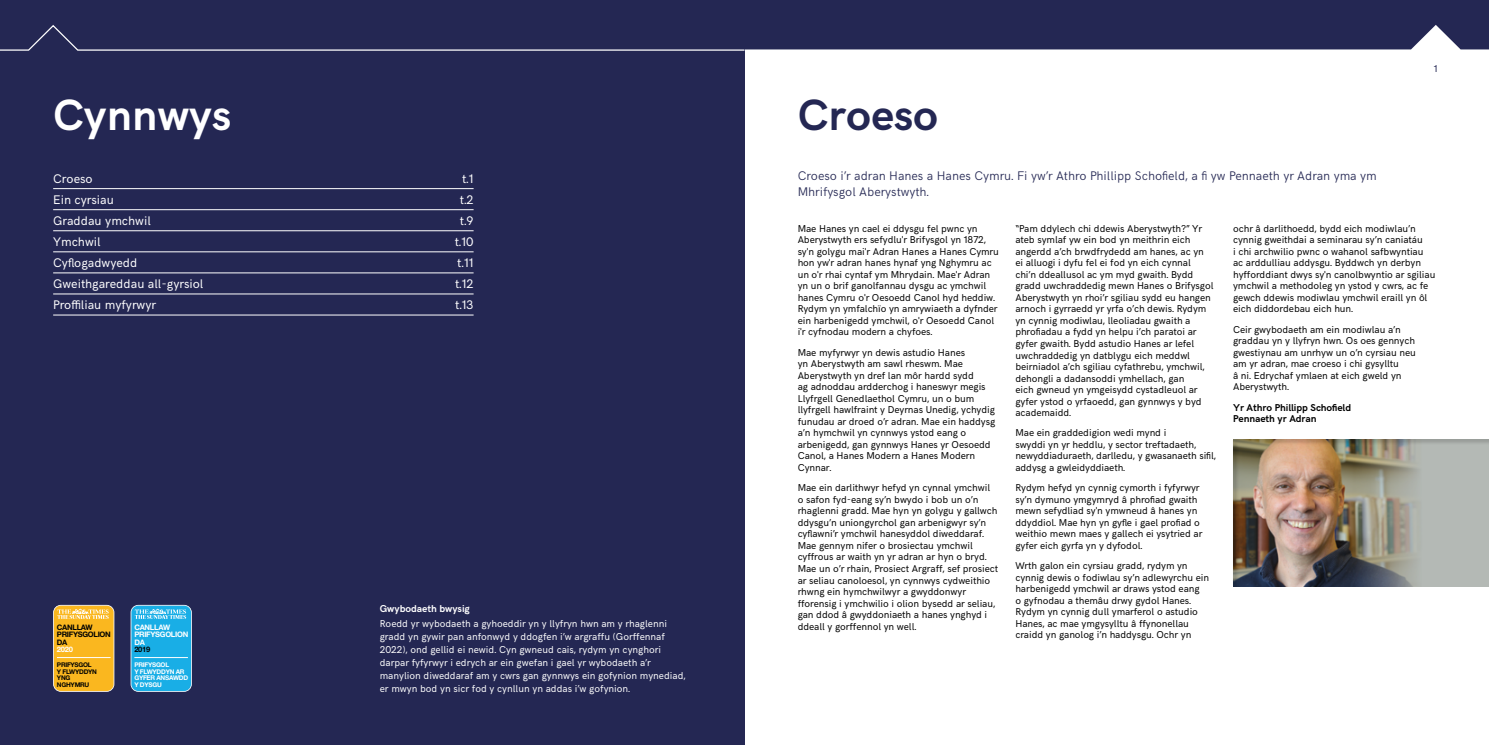
<style>
.page{position:relative;width:1489px;height:745px;background:#fff}
.page>*{position:absolute;margin:0;border:0;box-sizing:border-box;transform-origin:0 0}
.t1{font:700 43.75px "HK Grotesk";color:#fff}
.t2{font:700 43.75px "HK Grotesk";color:#242753}
.t3{font:12.5px "HK Grotesk";color:#fff}
.t4{font:300 12.5px/15px "HK Grotesk";color:#242753}
.t5{font:10px/11.5px "HK Grotesk";letter-spacing:-.005em;color:#000}
.t6{font:10px/13px "HK Grotesk";color:#fff}
.t7{font:700 10px/11.5px "HK Grotesk";letter-spacing:-.005em;color:#000}
.t8{font:700 10px "HK Grotesk";color:#fff}
.t9{font:10px "HK Grotesk";color:#242753}
.t10{font:700 7.62px/7.6px "Helvetica Neue";letter-spacing:-.04em;color:#fff}
.t11{font:700 7.62px/7.6px "Helvetica Neue";letter-spacing:-.04em;color:#010202}
.t12{font:700 6.38px/6.4px "Helvetica Neue";letter-spacing:-.04em;color:#fff}
.t13{font:700 6.38px/6.4px "Helvetica Neue";letter-spacing:-.04em;color:#010202}
</style>
<div class="page">
<div style="left:0;top:0;width:744px;height:744px;background:#242753"></div>
<svg style="left:131px;top:604px;width:61px;height:87px;background:#2ab1e4"></svg>
<hr style="left:134px;top:656px;width:54px;height:1px;background:#fff">
<svg style="left:53px;top:604px;width:61px;height:87px;background:#f5b931"></svg>
<hr style="left:57px;top:656px;width:53px;height:1px;background:#fff">
<div style="left:1230px;top:438px;width:258px;height:148px;background:#000;opacity:.15"></div>
<hr style="left:53px;top:188px;width:420px;height:1px;background:#fff">
<hr style="left:53px;top:209px;width:420px;height:1px;background:#fff">
<hr style="left:53px;top:230px;width:420px;height:1px;background:#fff">
<hr style="left:53px;top:251px;width:420px;height:1px;background:#fff">
<hr style="left:53px;top:272px;width:420px;height:1px;background:#fff">
<hr style="left:53px;top:293px;width:420px;height:1px;background:#fff">
<hr style="left:53px;top:314px;width:420px;height:1px;background:#fff">
<svg style="left:0;top:0;width:1488px;height:52px"></svg>
<h1 class="t1" style="left:53px;top:82px;width:179px">Cynnwys</h1>
<p class="t3" style="left:53px;top:169px;width:41px">Croeso</p>
<p class="t3" style="left:462px;top:169px;width:13px">t.1</p>
<p class="t3" style="left:53px;top:190px;width:62px">Ein cyrsiau</p>
<p class="t3" style="left:460px;top:190px;width:15px">t.2</p>
<p class="t3" style="left:53px;top:211px;width:99px">Graddau ymchwil</p>
<p class="t3" style="left:460px;top:211px;width:15px">t.9</p>
<p class="t3" style="left:53px;top:232px;width:49px">Ymchwil</p>
<p class="t3" style="left:455px;top:232px;width:20px">t.10</p>
<p class="t3" style="left:53px;top:253px;width:86px">Cyflogadwyedd</p>
<p class="t3" style="left:457px;top:253px;width:18px">t.11</p>
<p class="t3" style="left:53px;top:274px;width:152px">Gweithgareddau all-gyrsiol</p>
<p class="t3" style="left:455px;top:274px;width:20px">t.12</p>
<p class="t3" style="left:53px;top:295px;width:104px">Proffiliau myfyrwyr</p>
<p class="t3" style="left:455px;top:295px;width:20px">t.13</p>
<p class="t11" style="left:57px;top:623px;width:55px">CANLLAW<br>PRIFYSGOLION<br>DA</p>
<p class="t10" style="left:57px;top:645px;width:17px">2020</p>
<p class="t13" style="left:57px;top:661px;width:42px">PRIFYSGOL<br>Y FLWYDDYN<br>YNG<br>NGHYMRU</p>
<p class="t10" style="left:134px;top:623px;width:55px">CANLLAW<br>PRIFYSGOLION<br>DA</p>
<p class="t11" style="left:134px;top:645px;width:17px">2019</p>
<p class="t12" style="left:134px;top:661px;width:55px">PRIFYSGOL<br>Y FLWYDDYN AR<br>GYFER ANSAWDD<br>Y DYSGU</p>
<p class="t8" style="left:380px;top:600px;width:91px">Gwybodaeth bwysig</p>
<p class="t6" style="left:380px;top:615px;width:307px">Roedd yr wybodaeth a gyhoeddir yn y llyfryn hwn am y rhaglenni gradd yn gywir pan anfonwyd y ddogfen i’w argraffu (Gorffennaf 2022), ond gellid ei newid. Cyn gwneud cais, rydym yn cynghori darpar fyfyrwyr i edrych ar ein gwefan i gael yr wybodaeth a’r manylion diweddaraf am y cwrs gan gynnwys ein gofynion mynediad, er mwyn bod yn sicr fod y cynllun yn addas i’w gofynion.</p>
<h1 class="t2" style="left:797px;top:82px;width:142px">Croeso</h1>
<p class="t9" style="left:1433px;top:61px;width:5px">1</p>
<p class="t4" style="left:797px;top:167px;width:580px">Croeso i’r adran Hanes a Hanes Cymru. Fi yw’r Athro Phillipp Schofield, a fi yw Pennaeth yr Adran yma ym<br>Mhrifysgol Aberystwyth.</p>
<p class="t5" style="left:797px;top:222px;width:203px">Mae Hanes yn cael ei ddysgu fel pwnc yn Aberystwyth ers sefydlu'r Brifysgol yn 1872, sy'n golygu mai'r Adran Hanes a Hanes Cymru hon yw'r adran hanes hynaf yng Nghymru ac un o'r rhai cyntaf ym Mhrydain. Mae'r Adran yn un o brif ganolfannau dysgu ac ymchwil hanes Cymru o'r Oesoedd Canol hyd heddiw.<br>Rydym yn ymfalchïo yn amrywiaeth a dyfnder ein harbenigedd ymchwil, o'r Oesoedd Canol i'r cyfnodau modern a chyfoes.</p>
<p class="t5" style="left:797px;top:345px;width:199px">Mae myfyrwyr yn dewis astudio Hanes<br>yn Aberystwyth am sawl rheswm. Mae Aberystwyth yn dref lan môr hardd sydd<br>ag adnoddau ardderchog i haneswyr megis Llyfrgell Genedlaethol Cymru, un o bum llyfrgell hawlfraint y Deyrnas Unedig, ychydig funudau ar droed o’r adran. Mae ein haddysg a’n hymchwil yn cynnwys ystod eang o arbenigedd, gan gynnwys Hanes yr Oesoedd Canol, a Hanes Modern a Hanes Modern Cynnar.</p>
<p class="t5" style="left:797px;top:481px;width:202px">Mae ein darlithwyr hefyd yn cynnal ymchwil o safon fyd-eang sy’n bwydo i bob un o’n rhaglenni gradd. Mae hyn yn golygu y gallwch ddysgu’n uniongyrchol gan arbenigwyr sy’n cyflawni’r ymchwil hanesyddol diweddaraf.<br>Mae gennym nifer o brosiectau ymchwil cyffrous ar waith yn yr adran ar hyn o bryd.<br>Mae un o’r rhain, Prosiect Argraff, sef prosiect ar seliau canoloesol, yn cynnwys cydweithio rhwng ein hymchwilwyr a gwyddonwyr fforensig i ymchwilio i olion bysedd ar seliau, gan ddod â gwyddoniaeth a hanes ynghyd i ddeall y gorffennol yn well.</p>
<p class="t5" style="left:1232px;top:222px;width:204px">ochr â darlithoedd, bydd eich modiwlau’n cynnig gweithdai a seminarau sy’n caniatáu<br>i chi archwilio pwnc o wahanol safbwyntiau ac arddulliau addysgu. Byddwch yn derbyn hyfforddiant dwys sy'n canolbwyntio ar sgiliau ymchwil a methodoleg yn ystod y cwrs, ac fe gewch ddewis modiwlau ymchwil eraill yn ôl eich diddordebau eich hun.</p>
<p class="t5" style="left:1232px;top:322px;width:184px">Ceir gwybodaeth am ein modiwlau a’n graddau yn y llyfryn hwn. Os oes gennych gwestiynau am unrhyw un o’n cyrsiau neu am yr adran, mae croeso i chi gysylltu<br>â ni. Edrychaf ymlaen at eich gweld yn Aberystwyth.</p>
<p class="t7" style="left:1232px;top:400px;width:119px">Yr Athro Phillipp Schofield<br>Pennaeth yr Adran</p>
<p class="t5" style="left:1015px;top:222px;width:199px">“Pam ddylech chi ddewis Aberystwyth?” Yr ateb symlaf yw ein bod yn meithrin eich angerdd a’ch brwdfrydedd am hanes, ac yn ei alluogi i dyfu fel ei fod yn eich cynnal chi’n ddeallusol ac ym myd gwaith. Bydd gradd uwchraddedig mewn Hanes o Brifysgol Aberystwyth yn rhoi’r sgiliau sydd eu hangen arnoch i gyrraedd yr yrfa o’ch dewis. Rydym yn cynnig modiwlau, lleoliadau gwaith a phrofiadau a fydd yn helpu i’ch paratoi ar gyfer gwaith. Bydd astudio Hanes ar lefel uwchraddedig yn datblygu eich meddwl beirniadol a’ch sgiliau cyfathrebu, ymchwil, dehongli a dadansoddi ymhellach, gan<br>eich gwneud yn ymgeisydd cystadleuol ar gyfer ystod o yrfaoedd, gan gynnwys y byd academaidd.</p>
<p class="t5" style="left:1015px;top:426px;width:202px">Mae ein graddedigion wedi mynd i<br>swyddi yn yr heddlu, y sector treftadaeth, newyddiaduraeth, darlledu, y gwasanaeth sifil, addysg a gwleidyddiaeth.</p>
<p class="t5" style="left:1015px;top:481px;width:188px">Rydym hefyd yn cynnig cymorth i fyfyrwyr sy’n dymuno ymgymryd â phrofiad gwaith mewn sefydliad sy'n ymwneud â hanes yn ddyddiol. Mae hyn yn gyfle i gael profiad o weithio mewn maes y gallech ei ysytried ar gyfer eich gyrfa yn y dyfodol.</p>
<p class="t5" style="left:1015px;top:559px;width:195px">Wrth galon ein cyrsiau gradd, rydym yn cynnig dewis o fodiwlau sy’n adlewyrchu ein harbenigedd ymchwil ar draws ystod eang<br>o gyfnodau a themâu drwy gydol Hanes.<br>Rydym yn cynnig dull ymarferol o astudio Hanes, ac mae ymgysylltu â ffynonellau craidd yn ganolog i’n haddysgu. Ochr yn</p>
</div>
